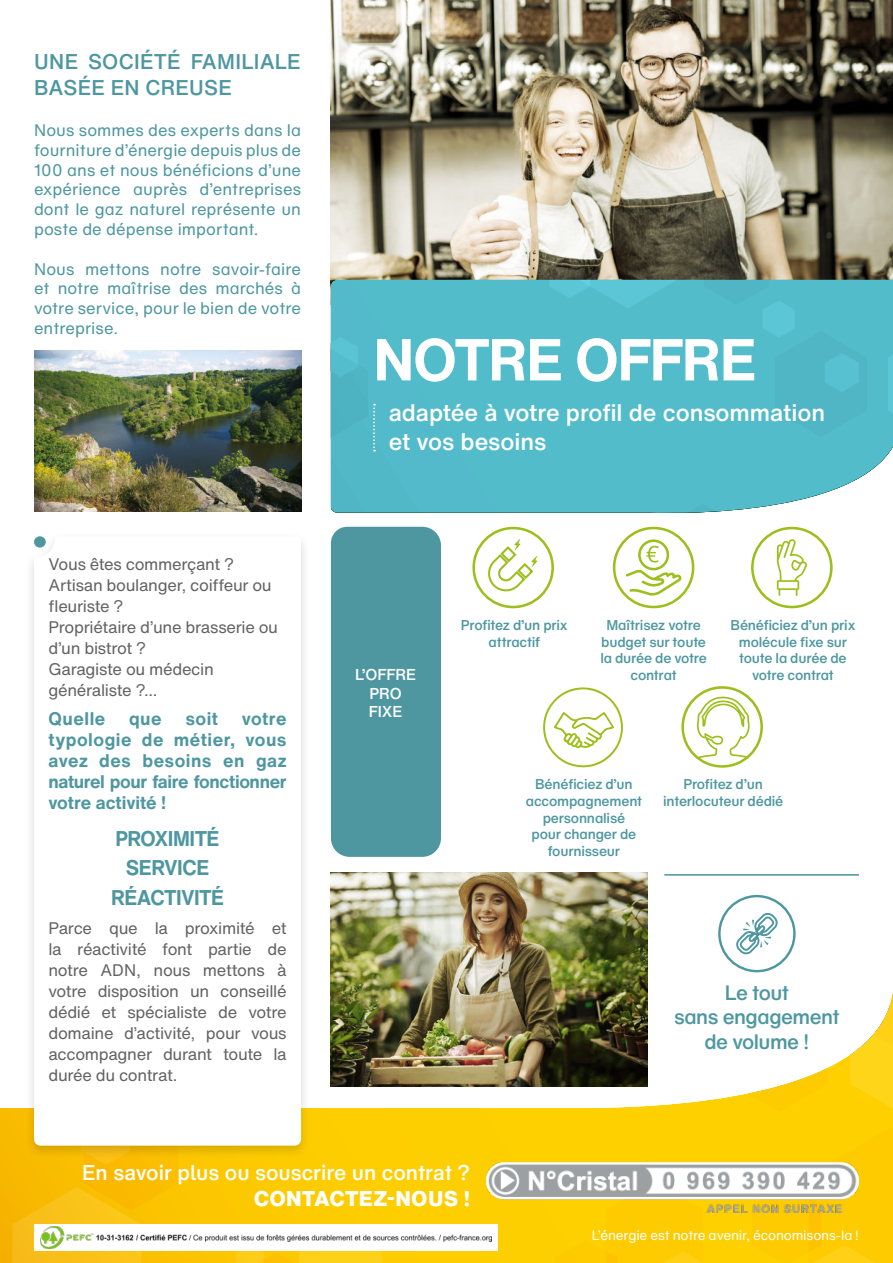
<style>
.page{position:relative;width:893px;height:1263px;background:#fff}
.page>*{position:absolute;margin:0;border:0;box-sizing:border-box;transform-origin:0 0}
.t1{font:700 58.05px "Helvetica Now Text";letter-spacing:-.02em;color:#fff}
.t2{font:500 23.55px/28.3px "Helvetica Now Text";letter-spacing:-.005em;color:#fff}
.t3{font:500 21px "Helvetica Now Text";color:#fff}
.t4{font:500 21px/25.2px "Helvetica Now Text";letter-spacing:.01em;color:#4e97a0}
.t5{font:700 21px/29.2px "Helvetica Now Text";letter-spacing:-.03em;color:#4e97a0;text-align:center}
.t6{font:800 21px "Helvetica Now Text";letter-spacing:.01em;color:#fff}
.t7{font:500 20.55px/24.6px "Helvetica Now Text";letter-spacing:-.025em;color:#4e97a0;text-align:center}
.t8{font:700 18px/21px "Helvetica Now Text";letter-spacing:-.01em;color:#4e97a0;text-align:justify}
.t9{font:16.5px/21px "Helvetica Now Text";letter-spacing:-.02em;color:#646363}
.t10{font:16.5px/19.8px "Helvetica Now Text";color:#4e97a0;text-align:justify}
.t11{font:500 15.6px/18.6px "Helvetica Now Text";letter-spacing:-.005em;color:#fff;text-align:center}
.t12{font:500 13.95px/16.8px "Helvetica Now Text";letter-spacing:-.015em;color:#4e97a0;text-align:center}
.t13{font:13.5px "Helvetica Now Text";letter-spacing:-.015em;color:#fff}
</style>
<div class="page">
<img style="left:331px;top:872px;width:317px;height:110px">
<div style="left:718px;top:895px;width:78px;height:77px;border:2px solid #4e97a0;border-radius:50%"></div>
<svg style="left:736px;top:913px;width:42px;height:42px"></svg>
<div style="left:331px;top:527px;width:110px;height:330px;background:#4e97a0"></div>
<div style="left:751px;top:527px;width:82px;height:81px;border:3px solid #9dbf1c;border-radius:50%"></div>
<svg style="left:777px;top:539px;width:30px;height:57px"></svg>
<div style="left:681px;top:686px;width:82px;height:82px;border:3px solid #9dbf1c;border-radius:50%"></div>
<svg style="left:484px;top:539px;width:53px;height:56px"></svg>
<div style="left:472px;top:527px;width:82px;height:81px;border:3px solid #9dbf1c;border-radius:50%"></div>
<hr style="left:664px;top:874px;width:195px;height:2px;background:#4e97a0">
<img style="left:0;top:990px;width:893px;height:273px">
<svg style="left:12px;top:1108px;width:166px;height:155px;background:#f9bd08"></svg>
<svg style="left:235px;top:1251px;width:147px;height:12px;background:#fdcd12"></svg>
<div style="left:555px;top:1213px;width:158px;height:50px;background:#feca00"></div>
<svg style="left:850px;top:990px;width:43px;height:122px"></svg>
<div style="left:752px;top:1127px;width:141px;height:136px;background:#feca00"></div>
<svg style="left:731px;top:1000px;width:96px;height:112px"></svg>
<img style="left:487px;top:1162px;width:372px;height:51px">
<img style="left:331px;top:0;width:562px;height:280px">
<svg style="left:612px;top:526px;width:83px;height:83px"></svg>
<div style="left:331px;top:280px;width:562px;height:233px;background:#53bccb"></div>
<svg style="left:331px;top:337px;width:44px;height:115px;background:#51b8c8"></svg>
<img style="left:34px;top:351px;width:267px;height:160px">
<div style="left:25px;top:531px;width:285px;height:628px;background:#000;opacity:.15"></div>
<svg style="left:34px;top:536px;width:267px;height:609px"></svg>
<svg style="left:543px;top:687px;width:80px;height:80px"></svg>
<svg style="left:696px;top:696px;width:54px;height:62px"></svg>
<div style="left:34px;top:1224px;width:463px;height:27px;background:#fff"></div>
<img style="left:40px;top:1226px;width:451px;height:23px">
<p class="t4" style="left:34px;top:49px;width:268px">UNE SOCIÉTÉ FAMILIALE<br>BASÉE EN CREUSE</p>
<p class="t10" style="left:34px;top:122px;width:269px">Nous sommes des experts dans la fourniture d’énergie depuis plus de 100 ans et nous bénéficions d’une expérience auprès d’entreprises dont le gaz naturel représente un poste de dépense important.</p>
<p class="t10" style="left:34px;top:261px;width:269px">Nous mettons notre savoir-faire et notre maîtrise des marchés à votre service, pour le bien de votre entreprise.</p>
<p class="t9" style="left:48px;top:555px;width:231px">Vous êtes commerçant ?<br>Artisan boulanger, coiffeur ou fleuriste ?<br>Propriétaire d’une brasserie ou d’un bistrot ?<br>Garagiste ou médecin généraliste ?...</p>
<p class="t8" style="left:48px;top:708px;width:58px">Quelle</p>
<p class="t8" style="left:129px;top:708px;width:34px">que</p>
<p class="t8" style="left:185px;top:708px;width:34px">soit</p>
<p class="t8" style="left:48px;top:708px;width:240px;text-indent:193px">votre typologie de métier, vous avez des besoins en gaz naturel pour faire fonctionner votre activité !</p>
<p class="t5" style="left:111px;top:824px;width:114px">PROXIMITÉ<br>SERVICE<br>RÉACTIVITÉ</p>
<p class="t9" style="left:48px;top:919px;width:240px;text-align:justify">Parce que la proximité et la réactivité font partie de notre ADN, nous mettons à votre disposition un conseillé dédié et spécialiste de votre domaine d’activité, pour vous accompagner durant toute la durée du contrat.</p>
<h1 class="t1" style="left:373px;top:328px;width:385px">NOTRE OFFRE</h1>
<h2 class="t2" style="left:389px;top:399px;width:438px">adaptée à votre profil de consommation et vos besoins</h2>
<p class="t11" style="left:355px;top:665px;width:63px">L’OFFRE<br>PRO<br>FIXE</p>
<p class="t12" style="left:461px;top:616px;width:108px">Profitez d’un prix attractif</p>
<p class="t12" style="left:600px;top:616px;width:108px">Maîtrisez votre budget sur toute la durée de votre contrat</p>
<p class="t12" style="left:730px;top:616px;width:126px">Bénéficiez d’un prix molécule fixe sur toute la durée de votre contrat</p>
<p class="t12" style="left:526px;top:776px;width:118px">Bénéficiez d’un accompagnement personnalisé<br>pour changer de fournisseur</p>
<p class="t12" style="left:663px;top:776px;width:122px">Profitez d’un interlocuteur dédié</p>
<p class="t7" style="left:674px;top:980px;width:167px">Le tout<br>sans engagement de volume !</p>
<p class="t3" style="left:82px;top:1161px;width:389px">En savoir plus ou souscrire un contrat ?</p>
<p class="t6" style="left:254px;top:1189px;width:218px">CONTACTEZ-NOUS !</p>
<p class="t13" style="left:592px;top:1230px;width:269px">L’énergie est notre avenir, économisons-la !</p>
</div>
